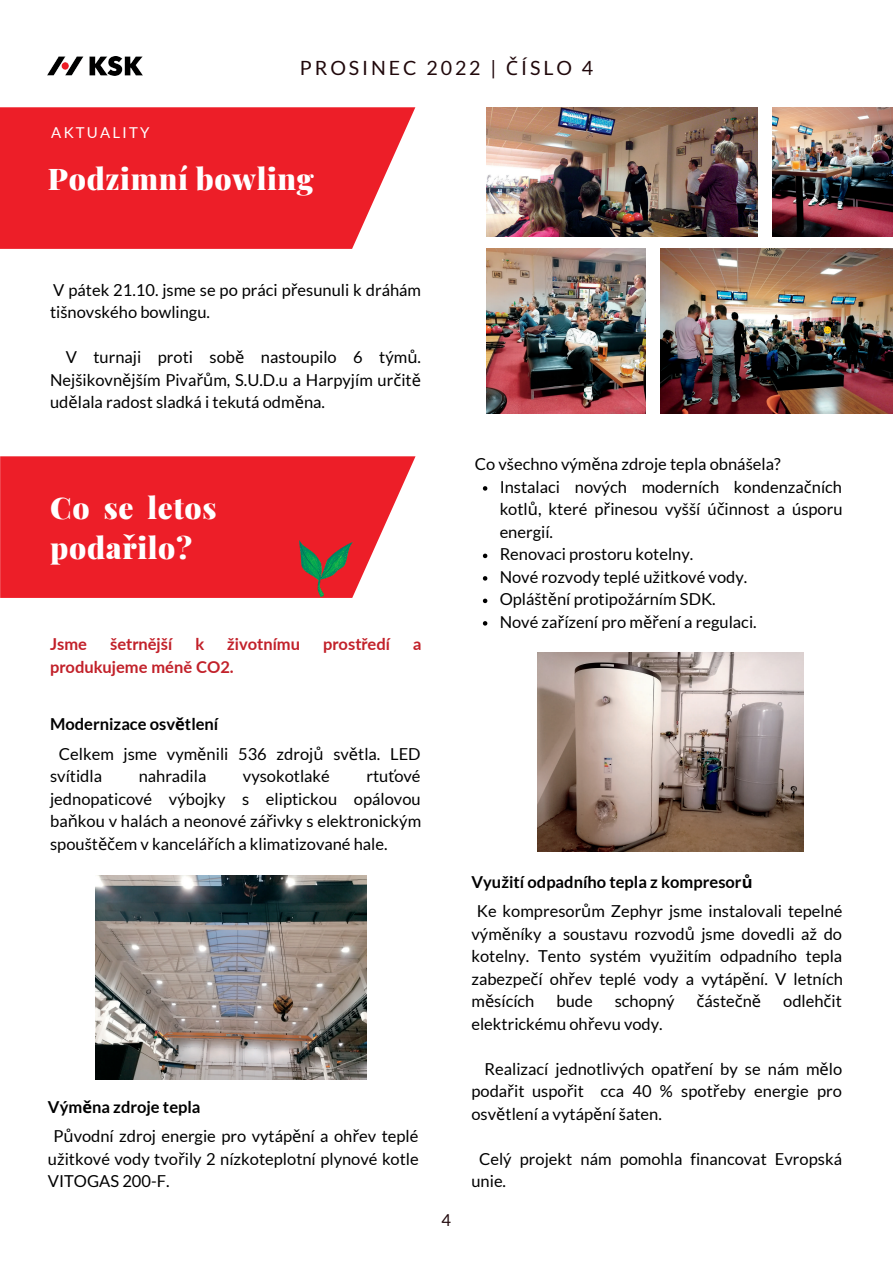
<style>
.page{position:relative;width:893px;height:1264px;background:#fff}
.page>*{position:absolute;margin:0;border:0;box-sizing:border-box;transform-origin:0 0}
.t1{font:900 29.85px/39.3px "Playfair Display";letter-spacing:.02em;color:#fff}
.t2{font:19.65px "Lato";letter-spacing:.15em;color:#20080b}
.t3{font:16.5px/22.5px "Lato";color:#000}
.t4{font:700 16.5px "Lato";color:#c2212a}
.t5{font:700 16.5px "Lato";color:#000}
.t6{font:16.5px "Lato";color:#20080b}
.t7{font:15px "Lato";letter-spacing:.15em;color:#fff}
.s1{font-family:"Noto Sans"}
.s2{font-weight:700}
.s3{font-family:"Noto Sans";font-weight:700}
</style>
<div class="page">
<img style="left:48px;top:56px;width:94px;height:19px">
<img style="left:486px;top:107px;width:271px;height:130px">
<img style="left:661px;top:249px;width:231px;height:164px">
<svg style="left:823px;top:326px;width:8px;height:7px"></svg>
<svg style="left:0;top:107px;width:415px;height:142px;fill:#ed1e28"></svg>
<img style="left:772px;top:107px;width:120px;height:130px">
<img style="left:486px;top:249px;width:160px;height:164px">
<svg style="left:0;top:456px;width:415px;height:142px;fill:#ed1e28"></svg>
<img style="left:299px;top:540px;width:53px;height:56px">
<img style="left:537px;top:652px;width:266px;height:199px">
<img style="left:95px;top:875px;width:271px;height:204px">
<svg style="left:483px;top:486px;width:4px;height:4px"></svg>
<svg style="left:483px;top:553px;width:4px;height:5px"></svg>
<svg style="left:483px;top:576px;width:4px;height:4px"></svg>
<svg style="left:483px;top:598px;width:4px;height:5px"></svg>
<svg style="left:483px;top:621px;width:4px;height:4px"></svg>
<p class="t7" style="left:51px;top:123px;width:100px">AKTUALITY</p>
<p class="t2" style="left:300px;top:56px;width:295px">PROSINEC 2022 | <span class="s1">Č</span>ÍSLO 4</p>
<h1 class="t1" style="left:48px;top:158px;width:267px">Podzimní bowling</h1>
<p class="t3" style="left:50px;top:278px;width:372px">V pátek 21.10. jsme se po práci p<span class="s1">ř</span>esunuli k dráhám tišnovského bowlingu.</p>
<p class="t3" style="left:50px;top:346px;width:372px;text-align:justify;text-indent:16px">V turnaji proti sob<span class="s1">ě</span> nastoupilo 6 tým<span class="s1">ů</span>.<br>Nejšikovn<span class="s1">ě</span>jším Piva<span class="s1">řů</span>m, S.U.D.u a Harpyjím ur<span class="s1">č</span>it<span class="s1">ě </span>ud<span class="s1">ě</span>lala radost sladká i tekutá odm<span class="s1">ě</span>na.</p>
<h1 class="t1" style="left:50px;top:487px;width:168px">Co se letos podařilo?</h1>
<p class="t4" style="left:50px;top:634px;width:38px">Jsme</p>
<p class="t4" style="left:110px;top:634px;width:64px">šetrnější</p>
<p class="t4" style="left:195px;top:634px;width:10px">k</p>
<p class="t4" style="left:227px;top:634px;width:74px">životnímu</p>
<p class="t4" style="left:323px;top:634px;width:68px">prostředí</p>
<p class="t4" style="left:413px;top:634px;width:10px">a</p>
<p class="t4" style="left:50px;top:656px;width:185px">produkujeme méně CO2.</p>
<p class="t5" style="left:50px;top:713px;width:170px">Modernizace osv<span class="s1">ě</span>tlení</p>
<p class="t3" style="left:50px;top:742px;width:372px;text-indent:9px">Celkem jsme vym<span class="s1">ě</span>nili 536 zdroj<span class="s1">ů</span> sv<span class="s1">ě</span>tla. LED svítidla</p>
<p class="t3" style="left:50px;top:764px;width:372px;text-align:justify;text-indent:316px">rtu<span class="s1">ť</span>ové jednopaticové výbojky s eliptickou opálovou ba<span class="s1">ň</span>kou v halách a neonové zá<span class="s1">ř</span>ivky s elektronickým spoušt<span class="s1">ěč</span>em v kancelá<span class="s1">ř</span>ích a klimatizované hale.</p>
<p class="t3" style="left:139px;top:764px;width:69px">nahradila</p>
<p class="t3" style="left:243px;top:764px;width:88px">vysokotlaké</p>
<p class="t5" style="left:48px;top:1096px;width:154px">Vým<span class="s1">ě</span>na zdroje tepla</p>
<p class="t3" style="left:48px;top:1124px;width:372px;text-align:justify;text-indent:5px">P<span class="s1">ů</span>vodní zdroj energie pro vytáp<span class="s1">ě</span>ní a oh<span class="s1">ř</span>ev teplé užitkové vody tvo<span class="s1">ř</span>ily 2 nízkoteplotní plynové kotle VITOGAS 200-F.</p>
<p class="t3" style="left:475px;top:453px;width:307px">Co všechno vým<span class="s1">ě</span>na zdroje tepla obnášela?</p>
<p class="t3" style="left:499px;top:475px;width:344px">Instalaci nových moderních kondenza<span class="s1">č</span>ních kotl<span class="s1">ů</span>, které p<span class="s1">ř</span>inesou vyšší ú<span class="s1">č</span>innost a úsporu energií.<br>Renovaci prostoru kotelny.<br>Nové rozvody teplé užitkové vody.<br>Oplášt<span class="s1">ě</span>ní protipožárním SDK.<br>Nové za<span class="s1">ř</span>ízení pro m<span class="s1">ěř</span>ení a regulaci.</p>
<p class="t6" style="left:441px;top:1209px;width:11px">4</p>
<p class="t3" style="left:477px;top:866px;width:367px;line-height:29.4px;text-indent:-5px"><span class="s2">Využití odpadního tepla z kompresor</span><span class="s3">ů<br></span>Ke kompresor<span class="s1">ů</span>m Zephyr jsme instalovali tepelné</p>
<p class="t3" style="left:471px;top:922px;width:373px;text-align:justify">vým<span class="s1">ě</span>níky a soustavu rozvod<span class="s1">ů</span> jsme dovedli až do kotelny. Tento systém využitím odpadního tepla zabezpe<span class="s1">č</span>í oh<span class="s1">ř</span>ev teplé vody a vytáp<span class="s1">ě</span>ní. V letních m<span class="s1">ě</span>sících</p>
<p class="t3" style="left:556px;top:989px;width:38px">bude</p>
<p class="t3" style="left:614px;top:989px;width:61px">schopný</p>
<p class="t3" style="left:696px;top:989px;width:66px"><span class="s1">č</span>áste<span class="s1">č</span>n<span class="s1">ě</span></p>
<p class="t3" style="left:783px;top:989px;width:60px">odleh<span class="s1">č</span>it</p>
<p class="t3" style="left:471px;top:1012px;width:193px">elektrickému oh<span class="s1">ř</span>evu vody.</p>
<p class="t3" style="left:471px;top:1057px;width:372px;text-align:justify;text-indent:13px">Realizací jednotlivých opat<span class="s1">ř</span>ení by se nám m<span class="s1">ě</span>lo poda<span class="s1">ř</span>it uspo<span class="s1">ř</span>it cca 40 % spot<span class="s1">ř</span>eby energie pro osv<span class="s1">ě</span>tlení a vytáp<span class="s1">ě</span>ní šaten.</p>
<p class="t3" style="left:471px;top:1147px;width:372px;text-indent:8px">Celý projekt nám pomohla financovat Evropská unie.</p>
</div>
